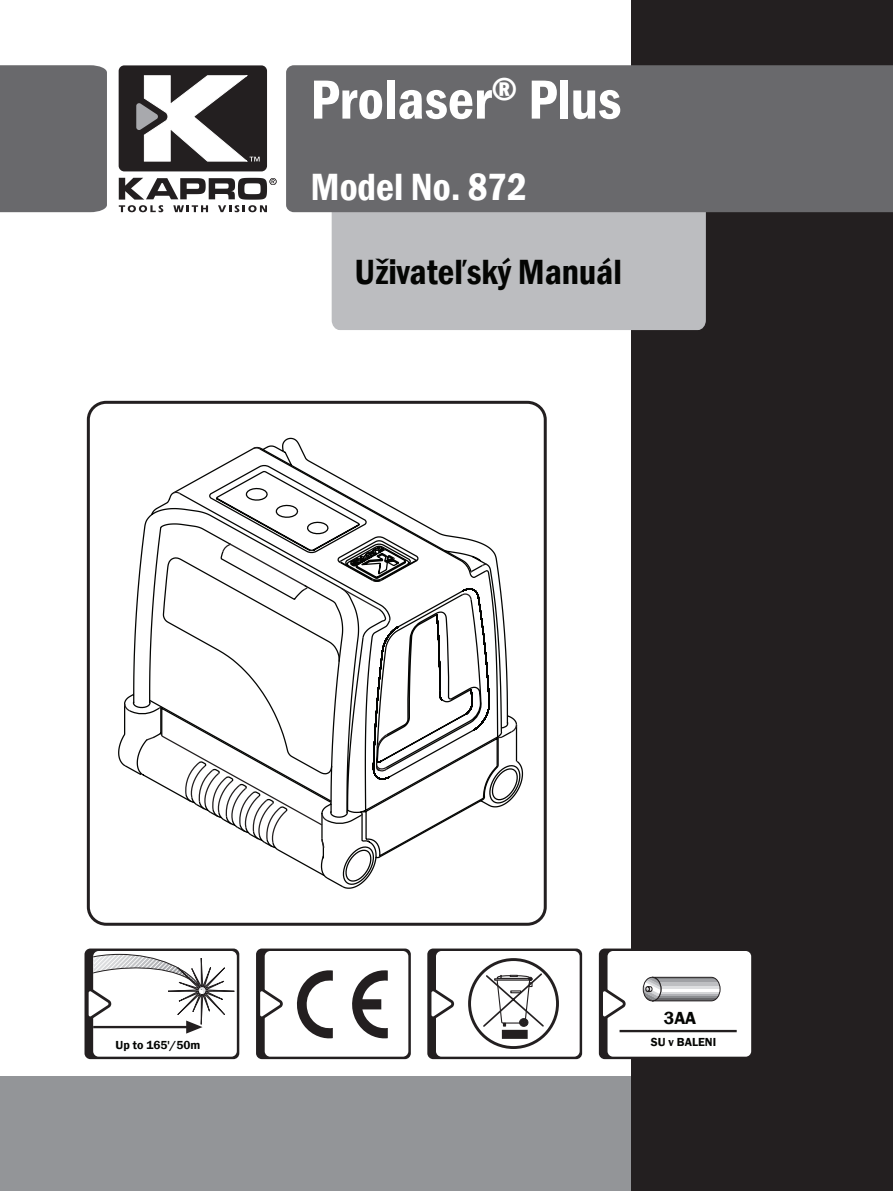
<style>
.page{position:relative;width:893px;height:1191px;background:#fff}
.page>*{position:absolute;margin:0;border:0;box-sizing:border-box;transform-origin:0 0}
.t1{font:600 condensed 57px "Franklin Gothic";color:#fff}
.t2{font:600 condensed 39px "Franklin Gothic";color:#fff}
.t3{font:600 condensed 36px "Franklin Gothic";color:#040503}
.t4{font:600 18px "Franklin Gothic";color:#040503}
.t5{font:600 12px "Franklin Gothic";color:#040503}
</style>
<div class="page">
<div style="left:0;top:1076px;width:893px;height:115px;background:#939598"></div>
<div style="left:631px;top:0;width:262px;height:1191px;background:#231f20"></div>
<div style="left:330px;top:212px;width:377px;height:119px;background:#bcbdc0"></div>
<div style="left:0;top:65px;width:107px;height:147px;background:#69696c"></div>
<div style="left:286px;top:65px;width:607px;height:147px;background:#69696c"></div>
<div style="left:119px;top:65px;width:148px;height:106px;background:#231f20;border-radius:6px"></div>
<svg style="left:119px;top:178px;width:158px;height:34px"></svg>
<svg style="left:136px;top:76px;width:124px;height:85px"></svg>
<svg style="left:256px;top:948px;width:155px;height:111px;background:#413e3e"></svg>
<div style="left:265px;top:951px;width:143px;height:105px;background:#fff;border-radius:5px"></div>
<svg style="left:256px;top:987px;width:27px;height:33px"></svg>
<svg style="left:85px;top:948px;width:154px;height:111px"></svg>
<svg style="left:84px;top:951px;width:153px;height:105px"></svg>
<svg style="left:599px;top:948px;width:155px;height:111px"></svg>
<div style="left:607px;top:951px;width:144px;height:105px;background:#fff;border-radius:5px"></div>
<svg style="left:599px;top:987px;width:27px;height:33px"></svg>
<hr style="left:620px;top:1030px;width:117px;height:2px;background:#231f20">
<svg style="left:643px;top:976px;width:78px;height:25px"></svg>
<div style="left:427px;top:948px;width:155px;height:111px;background:#231f20;border-radius:6px"></div>
<div style="left:436px;top:951px;width:144px;height:105px;background:#fff;border-radius:5px"></div>
<svg style="left:427px;top:987px;width:28px;height:33px"></svg>
<svg style="left:482px;top:971px;width:63px;height:72px"></svg>
<div style="left:502px;top:1029px;width:26px;height:9px;background:#231f20"></div>
<div style="left:468px;top:958px;width:91px;height:91px;border:3px solid #231f20;border-radius:50%"></div>
<svg style="left:123px;top:447px;width:395px;height:414px"></svg>
<div style="left:87px;top:401px;width:460px;height:524px;border:3px solid #231f20;border-radius:18px"></div>
<svg style="left:352px;top:970px;width:36px;height:69px"></svg>
<svg style="left:296px;top:970px;width:37px;height:69px"></svg>
<h1 class="t1" style="left:310px;top:61px;width:312px">Prolaser<sup>®</sup> Plus</h1>
<h2 class="t2" style="left:310px;top:160px;width:218px">Model No. 872</h2>
<h3 class="t3" style="left:355px;top:248px;width:269px">Uživateľský Manuál</h3>
<h3 class="t4" style="left:664px;top:1006px;width:34px">3AA</h3>
<p class="t5" style="left:116px;top:1037px;width:86px">Up to 165'/50m</p>
<p class="t5" style="left:651px;top:1034px;width:67px">SU v BALENI</p>
</div>
